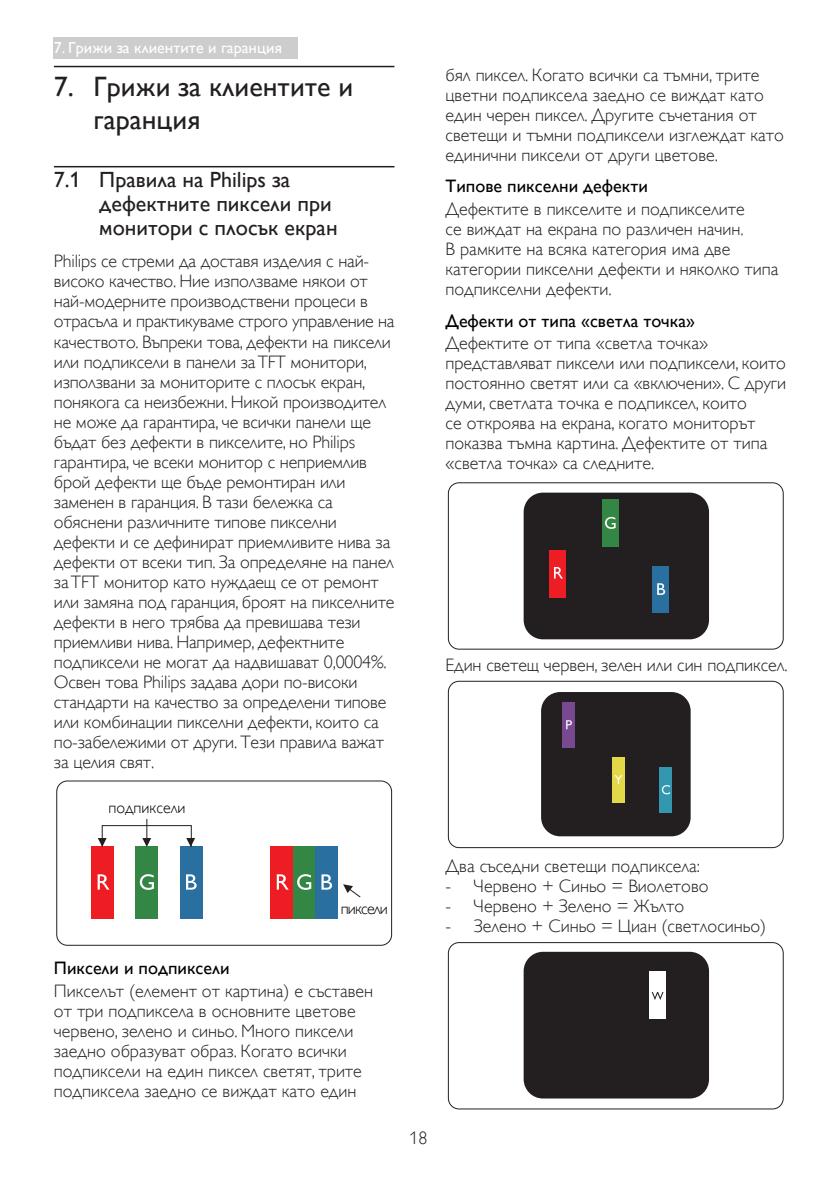
<style>
.page{position:relative;width:840px;height:1191px;background:#fff}
.page>*{position:absolute;margin:0;border:0;box-sizing:border-box;transform-origin:0 0}
.t1{font:28px/33.6px "Gill Sans Alt One WGL";color:#231f20}
.t2{font:22px/24px "Gill Sans Alt One WGL";color:#231f20}
.chapter-paragraph{font:18px/20px "Gill Sans Alt One WGL Light";letter-spacing:-.01em;color:#231f20}
.Heading_3{font:18px "Gill Sans Alt One WGL";color:#000}
.t3{font:16.8px "Gill Sans Alt One WGL";color:#231f20}
.t4{font:16px "Gill Sans Alt One WGL";color:#fff}
.t5{font:16px "Gill Sans Alt One WGL Light";color:#000}
.t6{font:16px "Gill Sans Alt One WGL Light";letter-spacing:-.05em;color:#000}
</style>
<div class="page">
<div style="left:54px;top:37px;width:244px;height:22px;background:#cdcdcd"></div>
<hr style="left:54px;top:66px;width:340px;height:1px;background:#231f20">
<hr style="left:54px;top:166px;width:340px;height:1px;background:#231f20">
<div style="left:56px;top:780px;width:335px;height:165px;border:1px solid #231f20;border-radius:11px"></div>
<div style="left:91px;top:846px;width:23px;height:73px;background:#ee1d23"></div>
<div style="left:136px;top:846px;width:22px;height:73px;background:#348645"></div>
<div style="left:180px;top:846px;width:22px;height:73px;background:#296fa0"></div>
<svg style="left:98px;top:874px;width:11px;height:15px"></svg>
<svg style="left:140px;top:874px;width:14px;height:16px"></svg>
<svg style="left:186px;top:874px;width:10px;height:15px"></svg>
<div style="left:270px;top:846px;width:23px;height:73px;background:#ee1d23"></div>
<div style="left:293px;top:846px;width:22px;height:73px;background:#348645"></div>
<div style="left:315px;top:846px;width:23px;height:73px;background:#296fa0"></div>
<svg style="left:276px;top:874px;width:12px;height:15px"></svg>
<svg style="left:297px;top:874px;width:14px;height:16px"></svg>
<svg style="left:321px;top:874px;width:11px;height:15px"></svg>
<svg style="left:343px;top:884px;width:18px;height:14px"></svg>
<svg style="left:142px;top:819px;width:9px;height:26px"></svg>
<svg style="left:98px;top:838px;width:9px;height:9px"></svg>
<svg style="left:186px;top:838px;width:9px;height:7px"></svg>
<div style="left:102px;top:825px;width:90px;height:22px;border:1px solid #231f20"></div>
<div style="left:448px;top:482px;width:335px;height:167px;border:1px solid #231f20;border-radius:11px"></div>
<div style="left:523px;top:492px;width:185px;height:147px;background:#231f20;border-radius:19px"></div>
<div style="left:601px;top:500px;width:17px;height:47px;background:#348645"></div>
<svg style="left:605px;top:517px;width:10px;height:12px"></svg>
<div style="left:549px;top:550px;width:16px;height:47px;background:#ee1d23"></div>
<svg style="left:554px;top:567px;width:8px;height:11px"></svg>
<div style="left:651px;top:566px;width:17px;height:46px;background:#296fa0"></div>
<svg style="left:657px;top:583px;width:7px;height:12px"></svg>
<div style="left:448px;top:681px;width:335px;height:167px;border:1px solid #231f20;border-radius:11px"></div>
<div style="left:541px;top:692px;width:149px;height:144px;background:#231f20;border-radius:19px"></div>
<div style="left:562px;top:702px;width:12px;height:46px;background:#784890"></div>
<div style="left:611px;top:757px;width:13px;height:46px;background:#e3d848"></div>
<div style="left:659px;top:767px;width:12px;height:46px;background:#3297af"></div>
<svg style="left:566px;top:720px;width:5px;height:9px"></svg>
<svg style="left:614px;top:775px;width:8px;height:9px"></svg>
<svg style="left:661px;top:785px;width:8px;height:9px"></svg>
<div style="left:448px;top:942px;width:335px;height:167px;border:1px solid #231f20;border-radius:11px"></div>
<div style="left:523px;top:951px;width:185px;height:147px;background:#231f20;border-radius:19px"></div>
<div style="left:649px;top:971px;width:16px;height:47px;background:#fff"></div>
<svg style="left:651px;top:992px;width:12px;height:7px"></svg>
<p class="t4" style="left:54px;top:36px;width:230px">7. Грижи за клиентите и гаранция</p>
<p class="t1" style="left:94px;top:69px;width:261px;text-indent:-40px">7. Грижи за клиентите и гаранция</p>
<p class="t2" style="left:99px;top:168px;width:240px;text-indent:-45px">7.1 Правила на Philips за дефектните пиксели при монитори с плосък екран</p>
<p class="chapter-paragraph" style="left:54px;top:251px;width:342px">Philips се стреми да доставя изделия с най&shy;високо качество. Ние използваме някои от най-модерните производствени процеси в отрасъла и практикуваме строго управление на качеството. Въпреки това, дефекти на пиксели или подпиксели в панели заTFT монитори, използвани за мониторите с плосък екран, понякога са неизбежни. Никой производител не може да гарантира, че всички панели ще бъдат без дефекти в пикселите, но Philips гарантира, че всеки монитор с неприемлив брой дефекти ще бъде ремонтиран или заменен в гаранция. В тази бележка са обяснени различните типове пикселни дефекти и се дефинират приемливите нива за дефекти от всеки тип. За определяне на панел заTFT монитор като нуждаещ се от ремонт или замяна под гаранция, броят на пикселните дефекти в него трябва да превишава тези приемливи нива. Например, дефектните подпиксели не могат да надвишават 0,0004%.<br>Освен това Philips задава дори по-високи стандарти на качество за определени типове или комбинации пикселни дефекти, които са по-забележими от други. Тези правила важат за целия свят.</p>
<p class="t3" style="left:119px;top:793px;width:57px">subpixel</p>
<p class="t5" style="left:108px;top:797px;width:79px">подпиксели</p>
<p class="t3" style="left:344px;top:897px;width:34px">pixel</p>
<p class="t6" style="left:340px;top:897px;width:49px">пиксели</p>
<p class="Heading_3" style="left:54px;top:955px;width:177px">Пиксели и подпиксели</p>
<p class="chapter-paragraph" style="left:54px;top:980px;width:320px">Пикселът (елемент от картина) е съставен от три подпиксела в основните цветове червено, зелено и синьо. Много пиксели заедно образуват образ. Когато всички подпиксели на един пиксел светят, трите подпиксела заедно се виждат като един</p>
<p class="chapter-paragraph" style="left:409px;top:1128px;width:19px">18</p>
<p class="chapter-paragraph" style="left:445px;top:65px;width:340px">бял пиксел. Когато всички са тъмни, трите цветни подпиксела заедно се виждат като един черен пиксел. Другите съчетания от светещи и тъмни подпиксели изглеждат като единични пиксели от други цветове.</p>
<p class="Heading_3" style="left:445px;top:174px;width:204px">Типове пикселни дефекти</p>
<p class="chapter-paragraph" style="left:445px;top:199px;width:334px">Дефектите в пикселите и подпикселите<br>се виждат на екрана по различен начин.<br>В рамките на всяка категория има две категории пикселни дефекти и няколко типа подпикселни дефекти.</p>
<p class="Heading_3" style="left:445px;top:308px;width:251px">Дефекти от типа «светла точка»</p>
<p class="chapter-paragraph" style="left:445px;top:333px;width:342px">Дефектите от типа «светла точка» представляват пиксели или подпиксели, които постоянно светят или са «включени». С други думи, светлата точка е подпиксел, които<br>се откроява на екрана, когато мониторът показва тъмна картина. Дефектите от типа «светла точка» са следните.</p>
<p class="chapter-paragraph" style="left:445px;top:655px;width:343px">Един светещ червен, зелен или син подпиксел.</p>
<p class="chapter-paragraph" style="left:445px;top:856px;width:256px">Два съседни светещи подпиксела:</p>
<p class="chapter-paragraph" style="left:445px;top:876px;width:264px">- Червено + Синьо = Виолетово</p>
<p class="chapter-paragraph" style="left:445px;top:896px;width:240px">- Червено + Зелено = Жълто</p>
<p class="chapter-paragraph" style="left:445px;top:916px;width:322px">- Зелено + Синьо = Циан (светлосиньо)</p>
</div>
